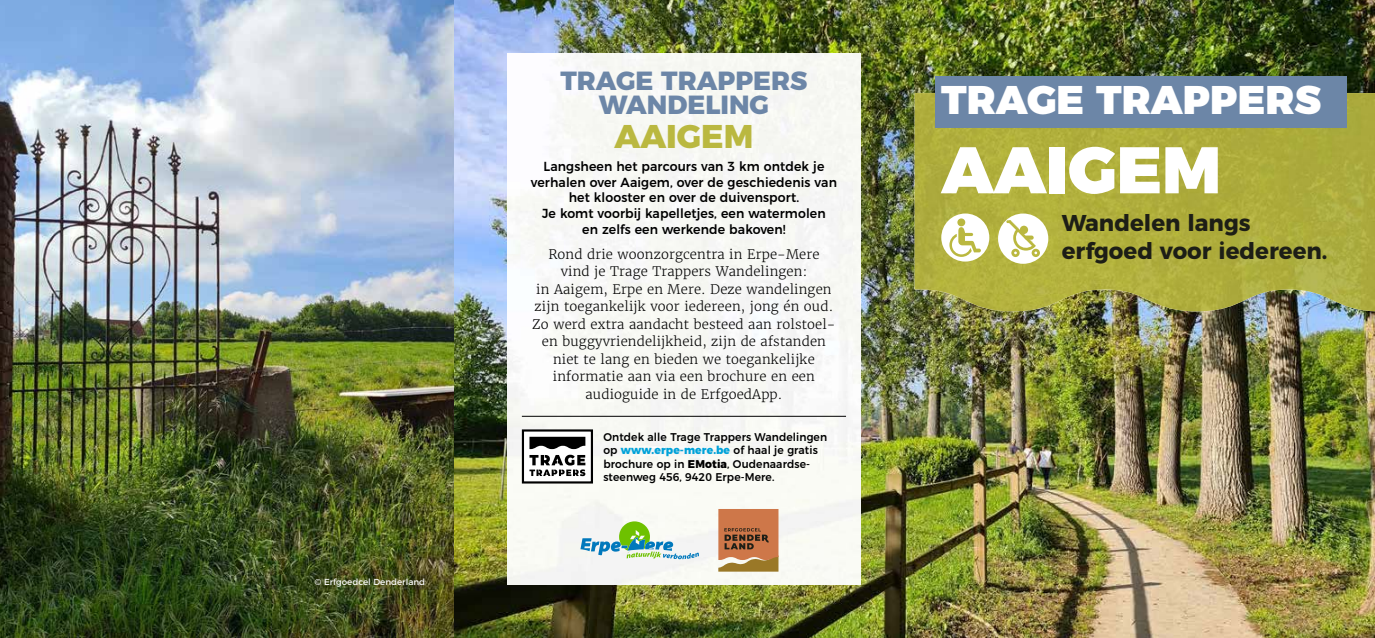
<style>
.page{position:relative;width:1375px;height:638px;background:#fff}
.page>*{position:absolute;margin:0;border:0;box-sizing:border-box;transform-origin:0 0}
.t1{font:900 65.75px "Montserrat";color:#fff}
.t2{font:900 40px "Montserrat";color:#fff}
.t3{font:800 32.88px "Montserrat";color:#bab840}
.t4{font:800 26.25px/23.6px "Montserrat";color:#6c86a7;text-align:center}
.t5{font:700 22.88px/27.5px "Montserrat";color:#1d1e16}
.t6{font:300 13.12px/17.5px "Merriweather";letter-spacing:.01em;color:#000;text-align:center}
.t7{font:500 13.12px/15.8px "Montserrat";letter-spacing:.01em;color:#000;text-align:center;scale:.95 1}
.t8{font:500 11.25px/13.5px "Montserrat";letter-spacing:.01em;color:#000;scale:.95 1}
.t9{font:8.75px "Montserrat";color:#fff}
.s1{font-weight:800;color:#00a2d9}
.s2{font-weight:800}
</style>
<div class="page">
<img style="left:0;top:0;width:1375px;height:638px">
<img style="left:915px;top:93px;width:460px;height:218px">
<div style="left:935px;top:76px;width:411px;height:51px;background:#6c86a7"></div>
<div style="left:507px;top:53px;width:353px;height:532px;background:#f8f8f5"></div>
<hr style="left:522px;top:416px;width:324px;height:1px;background:#000">
<svg style="left:580px;top:521px;width:119px;height:38px"></svg>
<svg style="left:718px;top:509px;width:60px;height:62px;background:#b87648"></svg>
<svg style="left:941px;top:213px;width:48px;height:48px"></svg>
<div style="left:998px;top:213px;width:50px;height:51px;background:#fff;border-radius:50%"></div>
<svg style="left:1006px;top:220px;width:34px;height:37px"></svg>
<div style="left:523px;top:430px;width:69px;height:52px;background:#fff"></div>
<div style="left:522px;top:429px;width:71px;height:54px;border:2px solid #000"></div>
<svg style="left:529px;top:437px;width:56px;height:12px"></svg>
<svg style="left:529px;top:455px;width:56px;height:21px"></svg>
<p class="t9" style="left:315px;top:575px;width:112px">© Erfgoedcel Denderland</p>
<h3 class="t4" style="left:560px;top:67px;width:249px">TRAGE TRAPPERS<br>WANDELING</h3>
<h3 class="t3" style="left:614px;top:109px;width:140px">AAIGEM</h3>
<p class="t7" style="left:531px;top:157px;width:324px">Langsheen het parcours van 3 km ontdek je verhalen over Aaigem, over de geschiedenis van het klooster en over de duivensport.<br>Je komt voorbij kapelletjes, een watermolen<br>en zelfs een werkende bakoven!</p>
<p class="t6" style="left:532px;top:245px;width:305px">Rond drie woonzorgcentra in Erpe-Mere vind je Trage Trappers Wandelingen:<br>in Aaigem, Erpe en Mere. Deze wandelingen zijn toegankelijk voor iedereen, jong én oud.<br>Zo werd extra aandacht besteed aan rolstoel&shy;en buggyvriendelijkheid, zijn de afstanden niet te lang en bieden we toegankelijke informatie aan via een brochure en een audioguide in de ErfgoedApp.</p>
<p class="t8" style="left:603px;top:429px;width:237px">Ontdek alle Trage Trappers Wandelingen op <span class="s1">www.erpe-mere.be</span> of haal je gratis brochure op in <span class="s2">EMotia</span>, Oudenaardse&shy;steenweg 456, 9420 Erpe-Mere.</p>
<h2 class="t2" style="left:941px;top:66px;width:381px">TRAGE TRAPPERS</h2>
<h1 class="t1" style="left:941px;top:115px;width:281px">AAIGEM</h1>
<h3 class="t5" style="left:1062px;top:208px;width:267px">Wandelen langs erfgoed voor iedereen.</h3>
</div>
